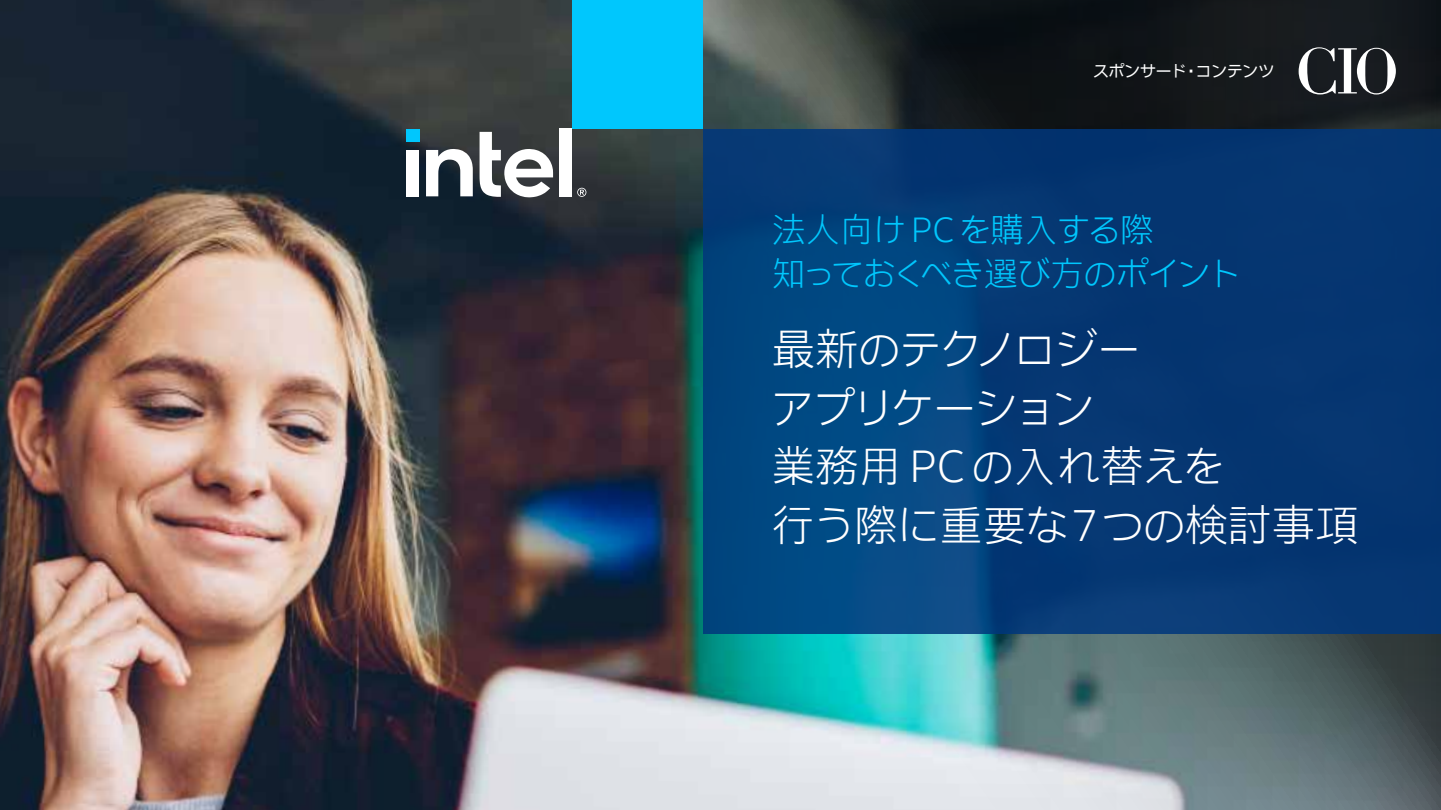
<style>
.page{position:relative;width:1441px;height:810px;background:#fff}
.page>*{position:absolute;margin:0;border:0;box-sizing:border-box;transform-origin:0 0}
.t1{font:300 43.5px/58.5px "Intel Clear Jpn Prop";color:#fff}
.t2{font:300 33.75px/44.2px "Intel Clear Jpn Prop";color:#00c7fd}
.t3{font:16.5px "Intel Clear Jpn Prop";color:#fff}
</style>
<div class="page">
<img style="left:0;top:0;width:1440px;height:810px">
<div style="left:703px;top:129px;width:737px;height:505px;background:linear-gradient(to right,#024781,#07316d)"></div>
<div style="left:572px;top:0;width:131px;height:128px;background:#00c7fd"></div>
<svg style="left:1298px;top:47px;width:97px;height:48px"></svg>
<svg style="left:426px;top:149px;width:47px;height:47px"></svg>
<svg style="left:479px;top:132px;width:74px;height:65px"></svg>
<div style="left:559px;top:128px;width:13px;height:68px;background:#fff"></div>
<div style="left:406px;top:150px;width:13px;height:46px;background:#fff"></div>
<svg style="left:577px;top:188px;width:9px;height:9px"></svg>
<div style="left:406px;top:129px;width:13px;height:13px;background:#00c7fd"></div>
<p class="t3" style="left:1093px;top:61px;width:183px">スポンサード・コンテンツ</p>
<p class="t2" style="left:772px;top:208px;width:468px">法人向け PC を購入する際<br>知っておくべき選び方のポイント</p>
<p class="t1" style="left:771px;top:321px;width:588px">最新のテクノロジー<br>アプリケーション<br>業務用 PC の入れ替えを<br>行う際に重要な7つの検討事項</p>
</div>
